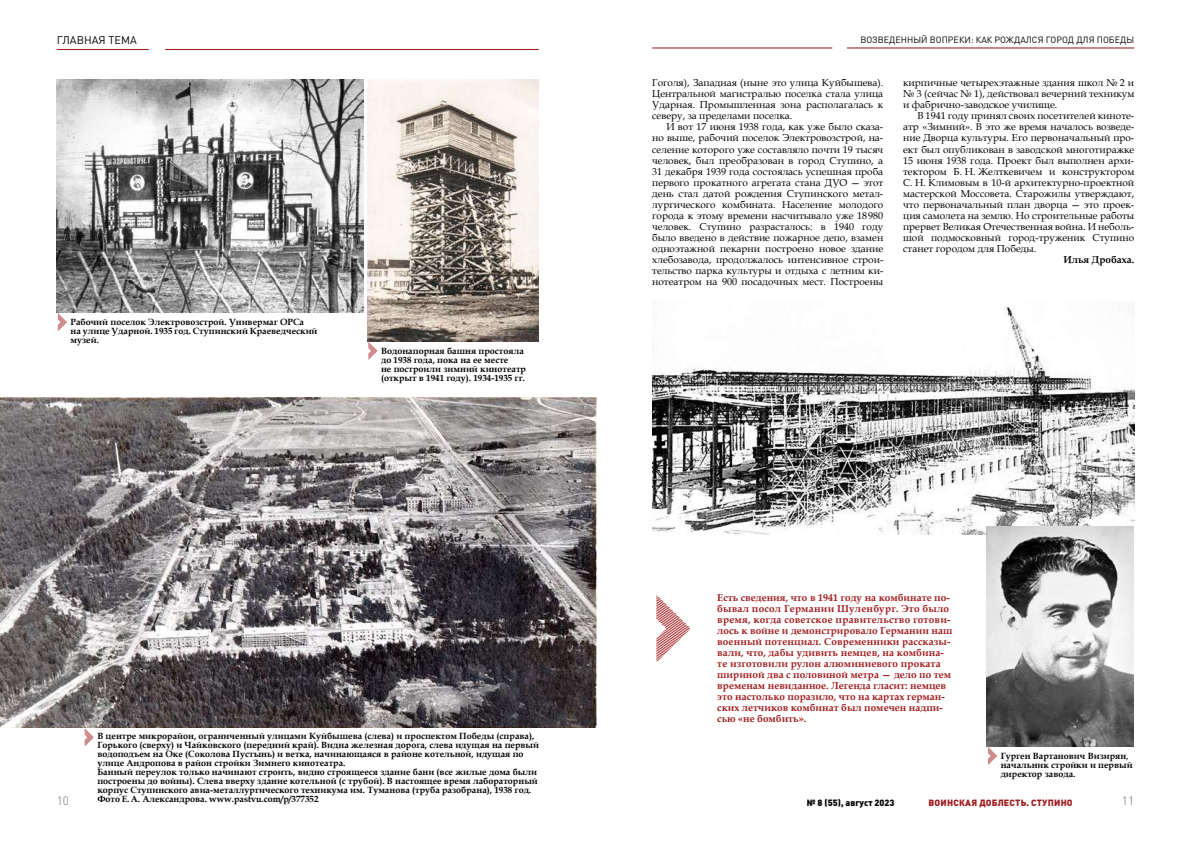
<style>
.page{position:relative;width:1191px;height:842px;background:#fff}
.page>*{position:absolute;margin:0;border:0;box-sizing:border-box;transform-origin:0 0}
.t1{font:300 12px "DIN Pro";color:#706f6f}
.t2{font:11px "DIN Pro";color:#000}
.t3{font:10px/11px "Book Antiqua";color:#000;text-align:justify}
.t4{font:700 10px/11px "Book Antiqua";color:#9f1a1c}
.t5{font:700 10px "Book Antiqua";color:#000}
.t6{font:700 9px/9px "Book Antiqua";color:#000}
.t7{font:9px "DIN Pro";color:#000}
.t8{font:900 9px "DIN Pro";letter-spacing:.02em;color:#9f1a1c}
.t9{font:900 9px "DIN Pro";color:#000}
</style>
<div class="page">
<svg style="left:85px;top:728px;width:9px;height:18px"></svg>
<svg style="left:58px;top:313px;width:9px;height:18px"></svg>
<svg style="left:988px;top:747px;width:9px;height:18px"></svg>
<svg style="left:368px;top:342px;width:9px;height:18px"></svg>
<hr style="left:847px;top:47px;width:287px;height:1px;background:#86171b">
<hr style="left:652px;top:47px;width:180px;height:1px;background:#86171b">
<hr style="left:165px;top:49px;width:374px;height:1px;background:#9f1a1c">
<hr style="left:57px;top:49px;width:92px;height:1px;background:#9f1a1c">
<svg style="left:656px;top:595px;width:34px;height:66px"></svg>
<img style="left:0;top:397px;width:596px;height:330px">
<img style="left:57px;top:79px;width:306px;height:234px">
<img style="left:367px;top:79px;width:172px;height:263px">
<img style="left:652px;top:306px;width:482px;height:228px">
<img style="left:986px;top:527px;width:147px;height:219px">
<p class="t2" style="left:57px;top:33px;width:81px">ГЛАВНАЯ ТЕМА</p>
<p class="t7" style="left:860px;top:34px;width:275px">ВОЗВЕДЕННЫЙ ВОПРЕКИ: КАК РОЖДАЛСЯ ГОРОД ДЛЯ ПОБЕДЫ</p>
<p class="t6" style="left:71px;top:318px;width:248px">Рабочий поселок Электровозстрой. Универмаг ОРСа<br>на улице Ударной. 1935 год. Ступинский Краеведческий музей.</p>
<p class="t6" style="left:381px;top:346px;width:146px">Водонапорная башня простояла до 1938 года, пока на ее месте<br>не построили зимний кинотеатр (открыт в 1941 году). 1934-1935 гг.</p>
<p class="t3" style="left:652px;top:77px;width:233px">Гоголя), Западная (ныне это улица Куйбышева).<br>Центральной магистралью поселка стала улица Ударная. Промышленная зона располагалась к северу, за пределами поселка.</p>
<p class="t3" style="left:652px;top:121px;width:233px;text-indent:14px">И вот 17 июня 1938 года, как уже было сказа&shy;но выше, рабочий поселок Электровозстрой, на&shy;селение которого уже составляло почти 19 тысяч человек, был преобразован в город Ступино, а 31 декабря 1939 года состоялась успешная проба первого прокатного агрегата стана ДУО — этот день стал датой рождения Ступинского метал&shy;лургического комбината. Население молодого города к этому времени насчитывало уже 18980 человек. Ступино разрасталось: в 1940 году было введено в действие пожарное депо, взамен одноэтажной пекарни построено новое здание хлебозавода, продолжалось интенсивное строи&shy;тельство парка культуры и отдыха с летним ки&shy;нотеатром на 900 посадочных мест. Построены</p>
<p class="t3" style="left:903px;top:77px;width:233px">кирпичные четырехэтажные здания школ № 2 и № 3 (сейчас № 1), действовал вечерний техникум и фабрично--заводское училище.</p>
<p class="t3" style="left:903px;top:110px;width:233px;text-indent:14px">В 1941 году принял своих посетителей киноте&shy;атр «Зимний». В это же время началось возведе&shy;ние Дворца культуры. Его первоначальный про&shy;ект был опубликован в заводской многотиражке 15 июня 1938 года. Проект был выполнен архи&shy;тектором Б. Н. Желткевичем и конструктором С. Н. Климовым в 10‑й архитектурно--проектной мастерской Моссовета. Старожилы утверждают, что первоначальный план дворца — это проек&shy;ция самолета на землю. Но строительные работы прервет Великая Отечественная война. И неболь&shy;шой подмосковный город-труженик Ступино станет городом для Победы.</p>
<p class="t5" style="left:1063px;top:252px;width:72px">Илья Дробаха.</p>
<p class="t4" style="left:717px;top:592px;width:237px">Есть сведения, что в 1941 году на комбинате по&shy;бывал посол Германии Шуленбург. Это было время, когда советское правительство готови&shy;лось к войне и демонстрировало Германии наш военный потенциал. Современники рассказы&shy;вали, что, дабы удивить немцев, на комбина&shy;те изготовили рулон алюминиевого проката шириной два с половиной метра — дело по тем временам невиданное. Легенда гласит: немцев это настолько поразило, что на картах герман&shy;ских летчиков комбинат был помечен надпи&shy;сью «не бомбить».</p>
<p class="t6" style="left:97px;top:732px;width:443px">В центре микрорайон, ограниченный улицами Куйбышева (слева) и проспектом Победы (справа), Горького (сверху) и Чайковского (передний край). Видна железная дорога, слева идущая на первый водоподъем на Оке (Соколова Пустынь) и ветка, начинающаяся в районе котельной, идущая по улице Андропова в район стройки Зимнего кинотеатра.<br>Банный переулок только начинают строить, видно строящееся здание бани (все жилые дома были построены до войны). Слева вверху здание котельной (с трубой). В настоящее время лабораторный корпус Ступинского авиа-металлургического техникума им. Туманова (труба разобрана), 1938 год.<br>Фото Е. А. Александрова. www.pastvu.com/p/377352</p>
<p class="t6" style="left:1000px;top:751px;width:133px">Гурген Вартанович Визирян, начальник стройки и первый директор завода.</p>
<p class="t1" style="left:57px;top:792px;width:14px">10</p>
<p class="t9" style="left:807px;top:795px;width:89px">№ 8 (55), август 2023</p>
<p class="t8" style="left:928px;top:795px;width:146px">ВОИНСКАЯ ДОБЛЕСТЬ. СТУПИНО</p>
<p class="t1" style="left:1122px;top:791px;width:14px">11</p>
</div>
